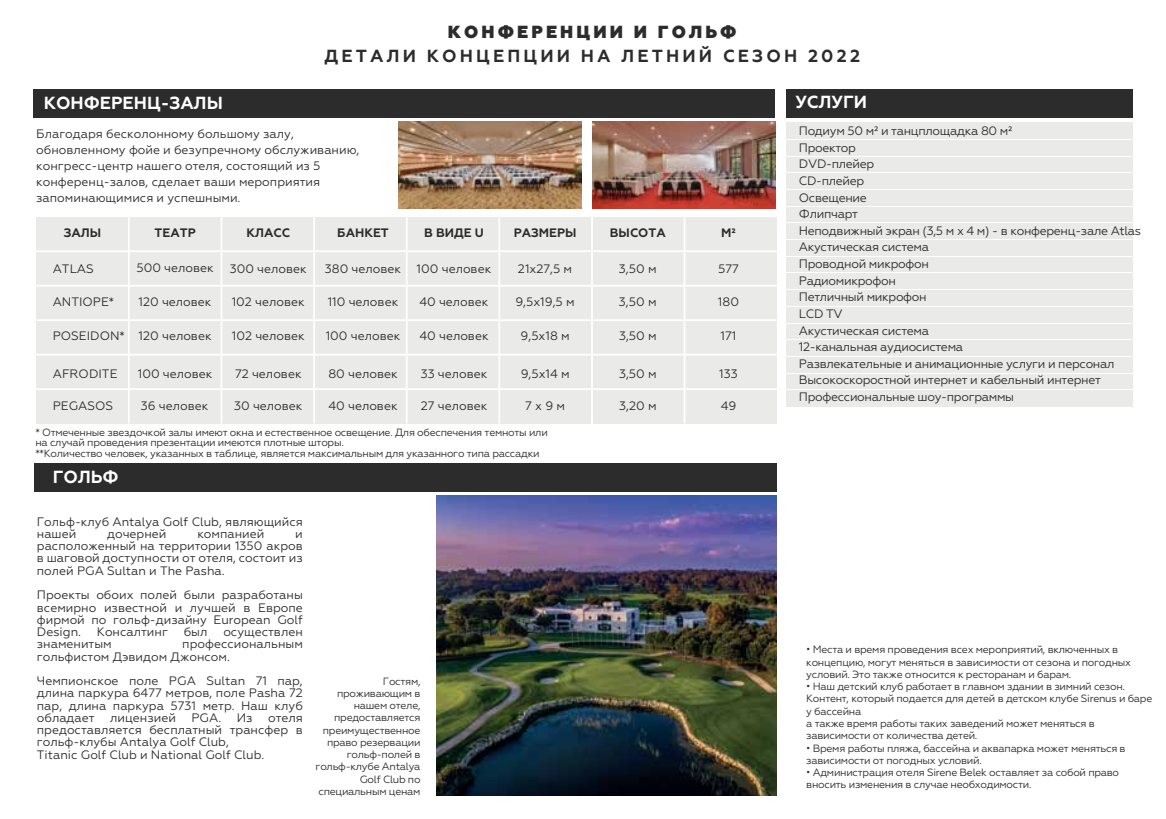
<style>
.page{position:relative;width:1166px;height:819px;background:#fff}
.page>*{position:absolute;margin:0;border:0;box-sizing:border-box;transform-origin:0 0}
.t1{font:700 17.5px "Geometria";letter-spacing:.18em;color:#2d2c2c}
.t2{font:700 17.5px "Geometria";color:#fff}
.t3{font:800 17.5px "Geometria";letter-spacing:.18em;color:#2d2c2c}
.t4{font:12.25px/12.2px "Geometria";color:#2d2c2c}
.t5{font:12.25px/16.6px "Geometria";letter-spacing:-.025em;color:#2d2c2c}
.t6{font:700 12.25px "Geometria";color:#2d2c2c}
.t7{font:10.5px/12.2px "Geometria";letter-spacing:-.025em;color:#2d2c2c}
</style>
<div class="page">
<div style="left:34px;top:89px;width:741px;height:29px;background:#2d2c2c"></div>
<div style="left:34px;top:463px;width:742px;height:28px;background:#2d2c2c"></div>
<div style="left:36px;top:217px;width:741px;height:206px;background:#eaeae9"></div>
<hr style="left:128px;top:217px;width:2px;height:206px;background:#fff">
<hr style="left:36px;top:250px;width:741px;height:2px;background:#fff">
<hr style="left:36px;top:285px;width:741px;height:1px;background:#fff">
<hr style="left:37px;top:319px;width:740px;height:2px;background:#fff">
<hr style="left:36px;top:354px;width:741px;height:1px;background:#fff">
<hr style="left:36px;top:388px;width:741px;height:2px;background:#fff">
<hr style="left:221px;top:217px;width:1px;height:206px;background:#fff">
<hr style="left:313px;top:217px;width:2px;height:206px;background:#fff">
<hr style="left:406px;top:217px;width:1px;height:206px;background:#fff">
<hr style="left:498px;top:217px;width:2px;height:206px;background:#fff">
<hr style="left:591px;top:217px;width:2px;height:206px;background:#fff">
<hr style="left:684px;top:217px;width:1px;height:206px;background:#fff">
<div style="left:786px;top:89px;width:346px;height:29px;background:#2d2c2c"></div>
<div style="left:786px;top:122px;width:346px;height:285px;background:#eaeae9"></div>
<hr style="left:786px;top:139px;width:346px;height:1px;background:#fff">
<hr style="left:786px;top:156px;width:346px;height:1px;background:#fff">
<hr style="left:786px;top:172px;width:346px;height:1px;background:#fff">
<hr style="left:786px;top:189px;width:346px;height:1px;background:#fff">
<hr style="left:786px;top:206px;width:346px;height:1px;background:#fff">
<hr style="left:786px;top:222px;width:346px;height:1px;background:#fff">
<hr style="left:786px;top:239px;width:346px;height:1px;background:#fff">
<hr style="left:786px;top:256px;width:346px;height:1px;background:#fff">
<hr style="left:786px;top:272px;width:346px;height:1px;background:#fff">
<hr style="left:786px;top:289px;width:346px;height:1px;background:#fff">
<hr style="left:786px;top:306px;width:346px;height:1px;background:#fff">
<hr style="left:786px;top:322px;width:346px;height:1px;background:#fff">
<hr style="left:786px;top:339px;width:346px;height:1px;background:#fff">
<hr style="left:786px;top:356px;width:346px;height:1px;background:#fff">
<hr style="left:786px;top:372px;width:346px;height:1px;background:#fff">
<hr style="left:786px;top:389px;width:346px;height:1px;background:#fff">
<img style="left:592px;top:121px;width:183px;height:88px">
<img style="left:399px;top:121px;width:182px;height:88px">
<img style="left:436px;top:496px;width:340px;height:299px">
<h1 class="t2" style="left:44px;top:93px;width:181px">КОНФЕРЕНЦ-ЗАЛЫ</h1>
<h1 class="t3" style="left:448px;top:21px;width:290px">КОНФЕРЕНЦИИ И ГОЛЬФ</h1>
<h1 class="t1" style="left:324px;top:46px;width:537px">ДЕТАЛИ КОНЦЕПЦИИ НА ЛЕТНИЙ СЕЗОН 2022</h1>
<h1 class="t2" style="left:795px;top:92px;width:73px">УСЛУГИ</h1>
<p class="t4" style="left:36px;top:126px;width:325px;line-height:15.8px">Благодаря бесколонному большому залу, обновленному фойе и безупречному обслуживанию, конгресс-центр нашего отеля, состоящий из 5 конференц-залов, сделает ваши мероприятия запоминающимися и успешными.</p>
<p class="t6" style="left:64px;top:226px;width:39px">ЗАЛЫ</p>
<p class="t6" style="left:155px;top:226px;width:43px">ТЕАТР</p>
<p class="t6" style="left:246px;top:226px;width:45px">КЛАСС</p>
<p class="t6" style="left:337px;top:226px;width:53px">БАНКЕТ</p>
<p class="t6" style="left:424px;top:226px;width:61px">В ВИДЕ U</p>
<p class="t6" style="left:514px;top:226px;width:64px">РАЗМЕРЫ</p>
<p class="t6" style="left:610px;top:226px;width:57px">ВЫСОТА</p>
<p class="t6" style="left:721px;top:226px;width:16px">М²</p>
<p class="t4" style="left:53px;top:262px;width:43px">ATLAS</p>
<p class="t4" style="left:136px;top:262px;width:79px">500 человек</p>
<p class="t4" style="left:230px;top:262px;width:79px">300 человек</p>
<p class="t4" style="left:325px;top:262px;width:78px">380 человек</p>
<p class="t4" style="left:417px;top:262px;width:76px">100 человек</p>
<p class="t4" style="left:518px;top:262px;width:56px">21x27,5 м</p>
<p class="t4" style="left:619px;top:262px;width:39px">3,50 м</p>
<p class="t4" style="left:718px;top:262px;width:22px">577</p>
<p class="t4" style="left:53px;top:295px;width:63px">ANTIOPE*</p>
<p class="t4" style="left:139px;top:295px;width:75px">120 человек</p>
<p class="t4" style="left:232px;top:295px;width:75px">102 человек</p>
<p class="t4" style="left:328px;top:295px;width:72px">110 человек</p>
<p class="t4" style="left:419px;top:295px;width:71px">40 человек</p>
<p class="t4" style="left:515px;top:295px;width:61px">9,5x19,5 м</p>
<p class="t4" style="left:619px;top:295px;width:39px">3,50 м</p>
<p class="t4" style="left:718px;top:295px;width:23px">180</p>
<p class="t4" style="left:53px;top:330px;width:160px">POSEIDON* 120 человек</p>
<p class="t4" style="left:232px;top:330px;width:75px">102 человек</p>
<p class="t4" style="left:326px;top:330px;width:76px">100 человек</p>
<p class="t4" style="left:419px;top:330px;width:71px">40 человек</p>
<p class="t4" style="left:520px;top:330px;width:51px">9,5x18 м</p>
<p class="t4" style="left:619px;top:330px;width:39px">3,50 м</p>
<p class="t4" style="left:720px;top:330px;width:17px">171</p>
<p class="t4" style="left:53px;top:368px;width:66px">AFRODITE</p>
<p class="t4" style="left:138px;top:368px;width:76px">100 человек</p>
<p class="t4" style="left:235px;top:368px;width:68px">72 человек</p>
<p class="t4" style="left:328px;top:368px;width:71px">80 человек</p>
<p class="t4" style="left:421px;top:368px;width:68px">33 человек</p>
<p class="t4" style="left:521px;top:368px;width:50px">9,5x14 м</p>
<p class="t4" style="left:619px;top:368px;width:39px">3,50 м</p>
<p class="t4" style="left:719px;top:368px;width:20px">133</p>
<p class="t4" style="left:53px;top:399px;width:62px">PEGASOS</p>
<p class="t4" style="left:141px;top:399px;width:69px">36 человек</p>
<p class="t4" style="left:234px;top:399px;width:70px">30 человек</p>
<p class="t4" style="left:328px;top:399px;width:71px">40 человек</p>
<p class="t4" style="left:421px;top:399px;width:68px">27 человек</p>
<p class="t4" style="left:525px;top:399px;width:41px">7 x 9 м</p>
<p class="t4" style="left:619px;top:399px;width:39px">3,20 м</p>
<p class="t4" style="left:721px;top:399px;width:17px">49</p>
<p class="t7" style="left:35px;top:427px;width:514px;line-height:10.5px">* Отмеченные звездочкой залы имеют окна и естественное освещение. Для обеспечения темноты или на случай проведения презентации имеются плотные шторы.<br>**Количество человек, указанных в таблице, является максимальным для указанного типа рассадки</p>
<h1 class="t2" style="left:53px;top:466px;width:68px">ГОЛЬФ</h1>
<p class="t4" style="left:37px;top:515px;width:267px">Гольф-клуб Antalya Golf Club, являющийся нашей</p>
<p class="t4" style="left:107px;top:527px;width:61px">дочерней</p>
<p class="t4" style="left:197px;top:527px;width:69px">компанией</p>
<p class="t4" style="left:37px;top:527px;width:267px;text-align:justify;text-indent:258px">и расположенный на территории 1350 акров в шаговой доступности от отеля, состоит из полей PGA Sultan и The Pasha.</p>
<p class="t4" style="left:37px;top:589px;width:267px;text-align:justify">Проекты обоих полей были разработаны всемирно известной и лучшей в Европе фирмой по гольф-дизайну European Golf Design.</p>
<p class="t4" style="left:97px;top:625px;width:73px">Консалтинг</p>
<p class="t4" style="left:184px;top:625px;width:25px">был</p>
<p class="t4" style="left:223px;top:625px;width:81px">осуществлен</p>
<p class="t4" style="left:37px;top:638px;width:76px">знаменитым</p>
<p class="t4" style="left:37px;top:638px;width:267px;text-indent:145px">профессиональным гольфистом Дэвидом Джонсом.</p>
<p class="t4" style="left:37px;top:674px;width:267px;text-align:justify">Чемпионское поле PGA Sultan 71 пар, длина паркура 6477 метров, поле Pasha 72 пар, длина паркура 5731 метр. Наш клуб обладает</p>
<p class="t4" style="left:110px;top:711px;width:67px">лицензией</p>
<p class="t4" style="left:191px;top:711px;width:31px">PGA.</p>
<p class="t4" style="left:237px;top:711px;width:17px">Из</p>
<p class="t4" style="left:37px;top:711px;width:267px;text-indent:231px">отеля предоставляется бесплатный трансфер в гольф-клубы Antalya Golf Club,<br>Titanic Golf Club и National Golf Club.</p>
<p class="t7" style="left:316px;top:674px;width:106px;text-align:right">Гостям, проживающим в нашем отеле, предоставляется преимущественное право резервации гольф-полей в гольф-клубе Antalya<br>Golf Club по специальным ценам</p>
<p class="t5" style="left:799px;top:122px;width:344px">Подиум 50 м² и танцплощадка 80 м²<br>Проектор<br>DVD-плейер<br>CD-плейер<br>Освещение<br>Флипчарт<br>Неподвижный экран (3,5 м x 4 м) - в конференц-зале Atlas<br>Акустическая система<br>Проводной микрофон<br>Радиомикрофон<br>Петличный микрофон<br>LCD TV<br>Акустическая система<br>12-канальная аудиосистема<br>Развлекательные и анимационные услуги и персонал<br>Высокоскоростной интернет и кабельный интернет<br>Профессиональные шоу-программы</p>
<p class="t7" style="left:806px;top:643px;width:326px">• Места и время проведения всех мероприятий, включенных в концепцию, могут меняться в зависимости от сезона и погодных условий. Это также относится к ресторанам и барам.</p>
<p class="t7" style="left:806px;top:680px;width:348px">• Наш детский клуб работает в главном здании в зимний сезон.<br>Контент, который подается для детей в детском клубе Sirenus и баре у бассейна<br>а также время работы таких заведений может меняться в зависимости от количества детей.</p>
<p class="t7" style="left:806px;top:741px;width:321px">• Время работы пляжа, бассейна и аквапарка может меняться в зависимости от погодных условий.</p>
<p class="t7" style="left:806px;top:766px;width:314px">• Администрация отеля Sirene Belek оставляет за собой право вносить изменения в случае необходимости.</p>
</div>
